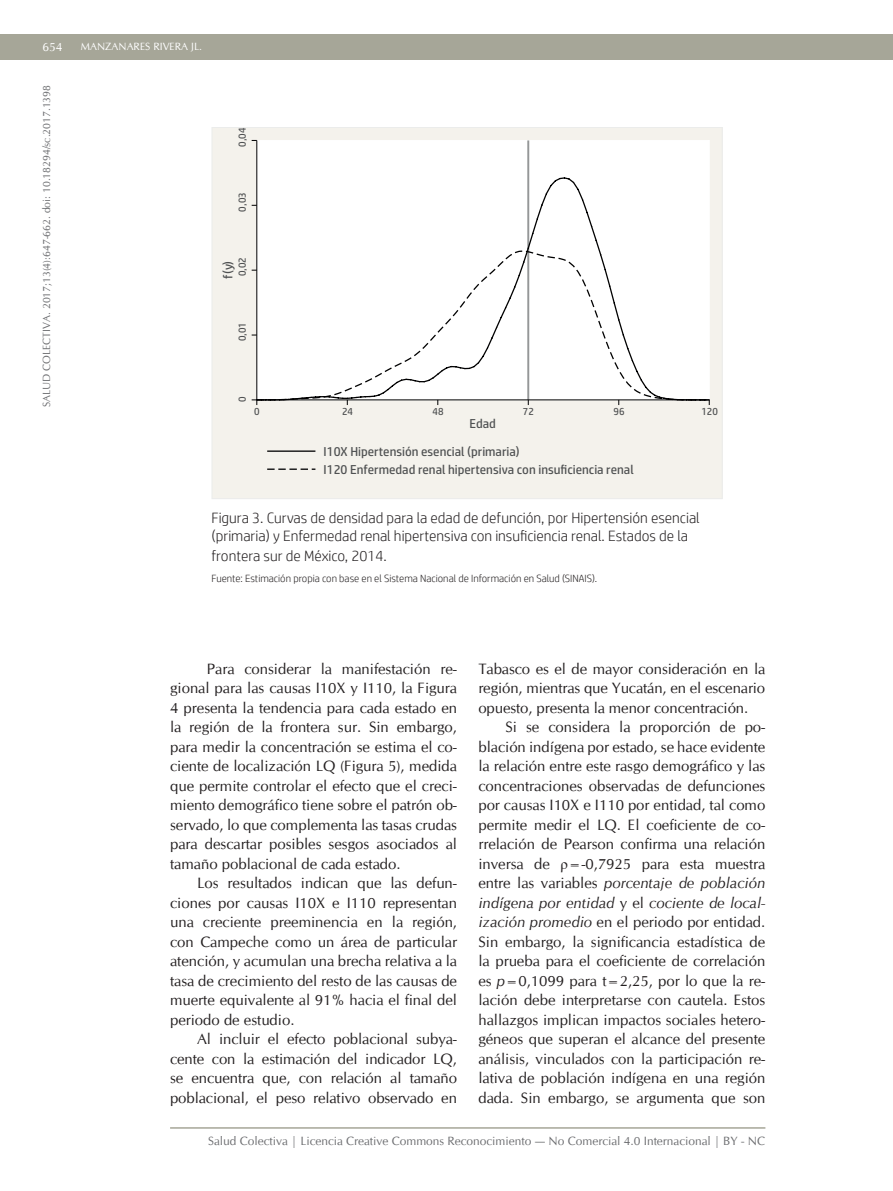
<style>
.page{position:relative;width:893px;height:1191px;background:#fff}
.page>*{position:absolute;margin:0;border:0;box-sizing:border-box;transform-origin:0 0}
.t1{font:15px/19.5px "CG Omega";color:#231f20;text-align:justify}
.t2{font:300 15px/18px "HP Simplified";color:#231f20}
.t3{font:12.9px/27.5px "HP Simplified";color:#4f5152}
.t4{font:12px "CG Omega";color:#6c6d70}
.t5{font:12px "CG Omega";color:#fff}
.t6{font:300 10.5px "HP Simplified";color:#231f20}
.t7{font:10.5px "CG Omega";color:#6c6d70}
.t8{font:10.5px "CG Omega";color:#fff}
.t9{font:10.35px "HP Simplified";color:#4f5152}
.s1{font-family:"Times New Roman"}
.s2{font-style:italic}
</style>
<div class="page">
<div style="left:0;top:34px;width:893px;height:26px;background:#a6a698"></div>
<hr style="left:170px;top:1127px;width:595px;height:1px;background:#a6a698">
<div style="left:212px;top:127px;width:510px;height:371px;background:#f4f2ec"></div>
<div style="left:256px;top:140px;width:454px;height:260px;background:#fff"></div>
<hr style="left:527px;top:140px;width:2px;height:260px;background:#959798">
<svg style="left:255px;top:176px;width:455px;height:225px"></svg>
<svg style="left:255px;top:250px;width:453px;height:151px"></svg>
<hr style="left:256px;top:140px;width:1px;height:260px;background:#000001">
<svg style="left:252px;top:399px;width:5px;height:6px"></svg>
<hr style="left:257px;top:399px;width:452px;height:1px;background:#000001">
<svg style="left:267px;top:468px;width:48px;height:2px"></svg>
<hr style="left:267px;top:450px;width:48px;height:2px;background:#000001">
<p class="t5" style="left:43px;top:40px;width:21px">654</p>
<p class="t8" style="left:81px;top:40px;width:123px">Manzanares Rivera JL.</p>
<p class="t7" style="left:40px;top:407px;width:324px;rotate:-90deg">SALUD COLECTIVA. 2017;13(4):647-662. doi: 10.18294/sc.2017.1398</p>
<p class="t9" style="left:235px;top:147px;width:21px;rotate:-90deg">0,04</p>
<p class="t9" style="left:235px;top:211px;width:21px;rotate:-90deg">0,03</p>
<p class="t9" style="left:235px;top:276px;width:21px;rotate:-90deg">0,02</p>
<p class="t3" style="left:214px;top:279px;width:19px;rotate:-90deg">f(y)</p>
<p class="t9" style="left:235px;top:341px;width:21px;rotate:-90deg">0,01</p>
<p class="t9" style="left:235px;top:402px;width:7px;rotate:-90deg">0</p>
<p class="t9" style="left:254px;top:404px;width:7px">0</p>
<p class="t9" style="left:342px;top:404px;width:13px">24</p>
<p class="t9" style="left:432px;top:404px;width:13px">48</p>
<p class="t9" style="left:523px;top:404px;width:13px">72</p>
<p class="t9" style="left:613px;top:404px;width:13px">96</p>
<p class="t9" style="left:701px;top:404px;width:18px">120</p>
<p class="t3" style="left:324px;top:410px;width:198px;text-indent:146px">Edad<br>I10X Hipertensión esencial (primaria)</p>
<p class="t3" style="left:324px;top:455px;width:312px">I120 Enfermedad renal hipertensiva con insuficiencia renal</p>
<p class="t2" style="left:212px;top:508px;width:490px">Figura 3. Curvas de densidad para la edad de defunción, por Hipertensión esencial (primaria) y Enfermedad renal hipertensiva con insuficiencia renal. Estados de la</p>
<p class="t2" style="left:212px;top:546px;width:177px">frontera sur de México, 2014.</p>
<p class="t6" style="left:212px;top:571px;width:387px">Fuente: Estimación propia con base en el Sistema Nacional de Información en Salud (SINAIS).</p>
<p class="t1" style="left:170px;top:659px;width:288px;text-indent:37px">Para considerar la manifestación re&shy;gional para las causas I10X y I110, la Figura 4 presenta la tendencia para cada estado en la región de la frontera sur. Sin embargo, para medir la concentración se estima el co&shy;ciente de localización LQ (Figura 5), medida que permite controlar el efecto que el creci&shy;miento demográfico tiene sobre el patrón ob&shy;servado, lo que complementa las tasas crudas para descartar posibles sesgos asociados al tamaño poblacional de cada estado.</p>
<p class="t1" style="left:170px;top:873px;width:288px;text-indent:27px">Los resultados indican que las defun&shy;ciones por causas I10X e I110 representan una creciente preeminencia en la región, con Campeche como un área de particular atención, y acumulan una brecha relativa a la tasa de crecimiento del resto de las causas de muerte equivalente al 91% hacia el final del periodo de estudio.</p>
<p class="t1" style="left:170px;top:1029px;width:288px;text-indent:27px">Al incluir el efecto poblacional subya&shy;cente con la estimación del indicador LQ, se encuentra que, con relación al tamaño poblacional, el peso relativo observado en</p>
<p class="t1" style="left:478px;top:659px;width:288px">Tabasco es el de mayor consideración en la región, mientras que Yucatán, en el escenario opuesto, presenta la menor concentración.</p>
<p class="t1" style="left:478px;top:717px;width:289px;text-indent:27px">Si se considera la proporción de po&shy;blación indígena por estado, se hace evidente la relación entre este rasgo demográfico y las concentraciones observadas de defunciones por causas I10X e I110 por entidad, tal como permite medir el LQ. El coeficiente de co&shy;rrelación de Pearson confirma una relación inversa de <span class="s1">ρ</span>=-0,7925 para esta muestra entre las variables <span class="s2">porcentaje de población indígena por entidad</span> y el <span class="s2">cociente de local&shy;ización promedio</span> en el periodo por entidad.<br>Sin embargo, la significancia estadística de la prueba para el coeficiente de correlación es <span class="s2">p</span>=0,1099 para t=2,25, por lo que la re&shy;lación debe interpretarse con cautela. Estos hallazgos implican impactos sociales hetero&shy;géneos que superan el alcance del presente análisis, vinculados con la participación re&shy;lativa de población indígena en una región dada. Sin embargo, se argumenta que son</p>
<p class="t4" style="left:208px;top:1133px;width:558px">Salud Colectiva | Licencia Creative Commons Reconocimiento — No Comercial 4.0 Internacional | BY - NC</p>
</div>
